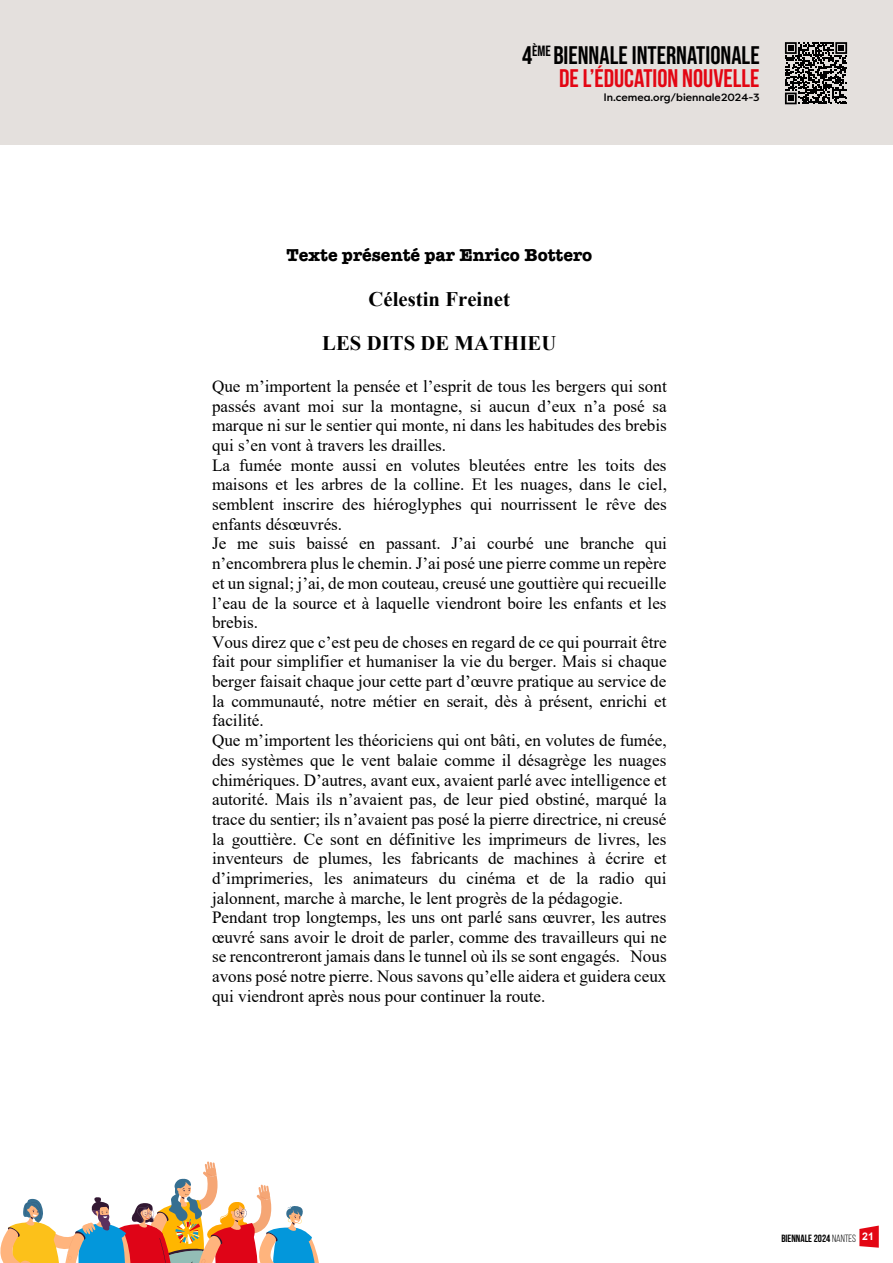
<style>
.page{position:relative;width:893px;height:1263px;background:#fff}
.page>*{position:absolute;margin:0;border:0;box-sizing:border-box;transform-origin:0 0}
.t1{font:25.5px/22.6px "Bebas Neue";color:#000;text-align:right}
.t2{font:700 20.7px/44.5px "Times New Roman";letter-spacing:.005em;color:#000;text-align:center}
.t3{font:700 17.85px "American Typewriter";color:#000}
.t4{font:17.1px/19.6px "Times New Roman";color:#000}
.t5{font:500 10.5px "Filson Pro";color:#000}
.t6{font:700 10.5px "Bebas Neue";color:#000}
.s1{font-weight:700;color:#e30613}
.s2{font-weight:400}
.s3{font-family:"Arial";color:#fff}
</style>
<div class="page">
<svg style="left:859px;top:1225px;width:20px;height:23px"></svg>
<div style="left:0;top:0;width:893px;height:145px;background:#e4e0dd"></div>
<svg style="left:0;top:1161px;width:319px;height:102px"></svg>
<div style="left:782px;top:39px;width:68px;height:69px;background:linear-gradient(to right,#e3dfdc,#e4e0dd)"></div>
<svg style="left:785px;top:42px;width:62px;height:62px"></svg>
<h1 class="t1" style="left:522px;top:44px;width:239px">4<sup>ÈME</sup> BIENNALE INTERNATIONALE<br><span class="s1">DE L’ÉDUCATION NOUVELLE</span></h1>
<p class="t5" style="left:604px;top:90px;width:157px">ln.cemea.org/biennale2024-3</p>
<p class="t3" style="left:286px;top:239px;width:307px">Texte présenté par Enrico Bottero</p>
<p class="t2" style="left:322px;top:276px;width:236px">Célestin Freinet<br>LES DITS DE MATHIEU</p>
<p class="t4" style="left:212px;top:376px;width:456px">Que m’importent la pensée et l’esprit de tous les bergers qui sont passés avant moi sur la montagne, si aucun d’eux n’a posé sa marque ni sur le sentier qui monte, ni dans les habitudes des brebis qui s’en vont à travers les drailles.<br>La fumée monte aussi en volutes bleutées entre les toits des maisons et les arbres de la colline. Et les nuages, dans le ciel, semblent inscrire des hiéroglyphes qui nourrissent le rêve des enfants désœuvrés.<br>Je me suis baissé en passant. J’ai courbé une branche qui n’encombrera plus le chemin. J’ai posé une pierre comme un repère et un signal; j’ai, de mon couteau, creusé une gouttière qui recueille l’eau de la source et à laquelle viendront boire les enfants et les brebis.<br>Vous direz que c’est peu de choses en regard de ce qui pourrait être fait pour simplifier et humaniser la vie du berger. Mais si chaque berger faisait chaque jour cette part d’œuvre pratique au service de la communauté, notre métier en serait, dès à présent, enrichi et facilité.<br>Que m’importent les théoriciens qui ont bâti, en volutes de fumée, des systèmes que le vent balaie comme il désagrège les nuages chimériques. D’autres, avant eux, avaient parlé avec intelligence et autorité. Mais ils n’avaient pas, de leur pied obstiné, marqué la trace du sentier; ils n’avaient pas posé la pierre directrice, ni creusé la gouttière. Ce sont en définitive les imprimeurs de livres, les inventeurs de plumes, les fabricants de machines à écrire et d’imprimeries, les animateurs du cinéma et de la radio qui jalonnent, marche à marche, le lent progrès de la pédagogie.<br>Pendant trop longtemps, les uns ont parlé sans œuvrer, les autres œuvré sans avoir le droit de parler, comme des travailleurs qui ne se rencontreront jamais dans le tunnel où ils se sont engagés. Nous avons posé notre pierre. Nous savons qu’elle aidera et guidera ceux qui viendront après nous pour continuer la route.</p>
<p class="t6" style="left:781px;top:1232px;width:94px">BIENNALE 2024 <span class="s2">NANTES</span> <span class="s3">21</span></p>
</div>
